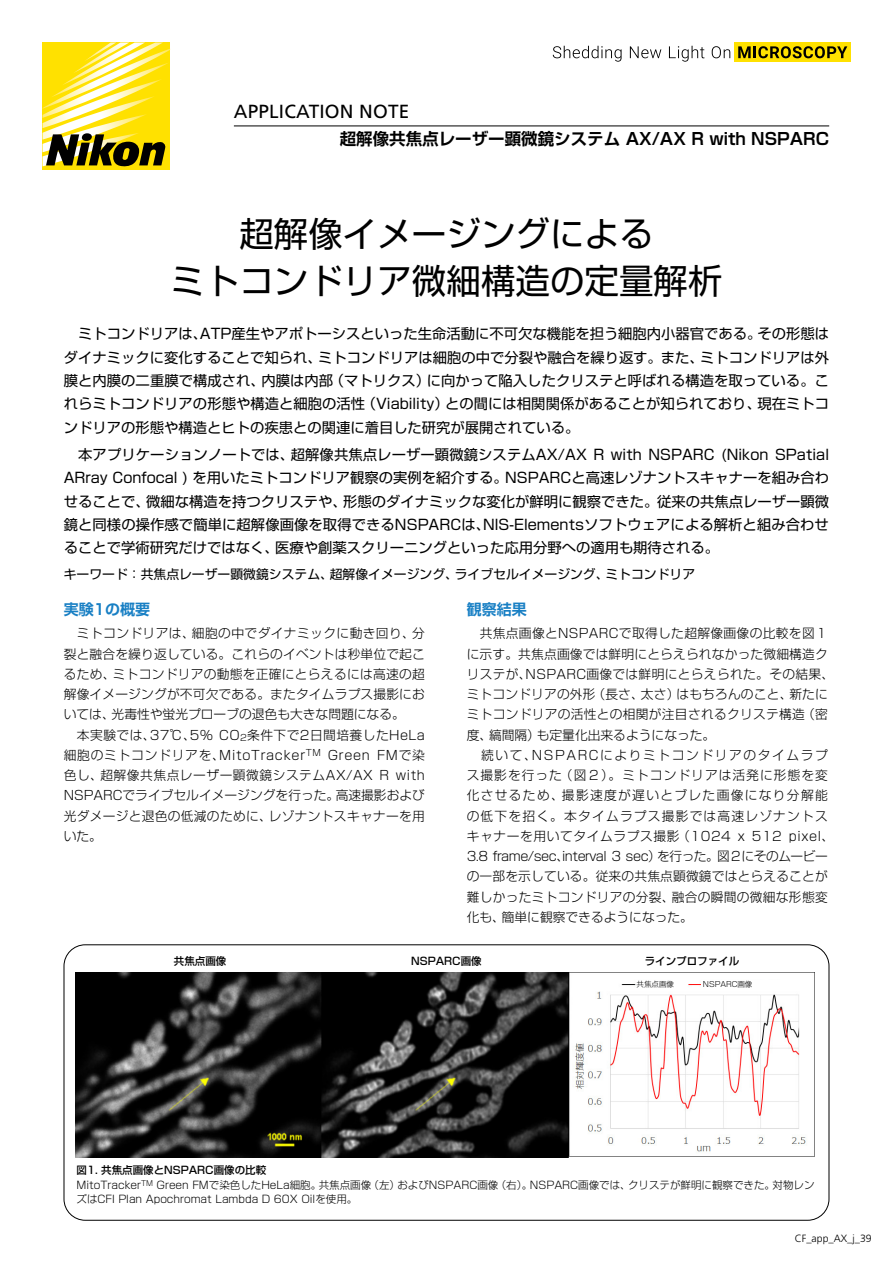
<style>
.page{position:relative;width:893px;height:1263px;background:#fff}
.page>*{position:absolute;margin:0;border:0;box-sizing:border-box;transform-origin:0 0}
.t1{font:34.5px/46.5px "Shin Go Pro";color:#000;text-align:center}
.t2{font:18.9px "Frutiger LT Std";letter-spacing:.01em;color:#000}
.t3{font:700 16.5px "Shin Go Pro De";color:#000}
.t4{font:700 15px "Shin Go Pro De";color:#187fc4}
.t5{font:14.25px/23.2px "Shin Go Pro";color:#000}
.t6{font:300 12.75px/20.2px "Shin Go Pro";letter-spacing:.02em;color:#000}
.t7{font:300 12.75px/20.2px "Shin Go Pro";color:#000}
.t8{font:12.75px "Shin Go Pro";color:#000}
.t9{font:300 12.75px/20.2px "Shin Go Pro";letter-spacing:.045em;color:#000}
.t10{font:300 12.75px "Shin Go Pro";letter-spacing:.08em;color:#000}
.t11{font:300 12.75px "Shin Go Pro";letter-spacing:.105em;color:#000}
.t12{font:300 12.75px "Shin Go Pro";letter-spacing:.095em;color:#000}
.t13{font:300 12.75px "Shin Go Pro";letter-spacing:.06em;color:#000}
.t14{font:300 12.75px "Shin Go Pro";letter-spacing:-.04em;color:#000}
.t15{font:300 12.75px "Shin Go Pro";letter-spacing:.04em;color:#000}
.t16{font:300 12.75px "Shin Go Pro";letter-spacing:.125em;color:#000}
.t17{font:300 10.5px/13.5px "Shin Go Pro";color:#000}
.t18{font:500 10.5px "Shin Go Pro";color:#000}
.t19{font:300 10.5px "Frutiger LT Std";color:#000}
.t20{font:300 8.85px "Shin Go Pro";color:#000}
.t21{font:300 7.5px "Shin Go Pro";color:#000}
</style>
<div class="page">
<img style="left:75px;top:972px;width:740px;height:186px">
<div style="left:734px;top:43px;width:116px;height:19px;background:#ffe100"></div>
<svg style="left:553px;top:46px;width:69px;height:16px"></svg>
<svg style="left:630px;top:46px;width:31px;height:12px"></svg>
<svg style="left:669px;top:46px;width:35px;height:16px"></svg>
<svg style="left:712px;top:46px;width:18px;height:12px"></svg>
<svg style="left:738px;top:46px;width:109px;height:12px"></svg>
<div style="left:43px;top:43px;width:127px;height:127px;background:#ffe100"></div>
<svg style="left:43px;top:43px;width:127px;height:124px"></svg>
<hr style="left:234px;top:126px;width:595px;height:1px;background:#000">
<div style="left:637px;top:981px;width:46px;height:10px;background:#fff"></div>
<div style="left:701px;top:981px;width:82px;height:10px;background:#fff"></div>
<h2 class="t2" style="left:234px;top:101px;width:177px">APPLICATION NOTE</h2>
<p class="t3" style="left:340px;top:125px;width:491px">超解像共焦点レーザー顕微鏡システム AX/AX R with NSPARC</p>
<h1 class="t1" style="left:170px;top:207px;width:554px">超解像イメージングによる<br>ミトコンドリア微細構造の定量解析</h1>
<p class="t5" style="left:200px;top:321px;width:563px">ATP産生やアポトーシスといった生命活動に不可欠な機能を担う細胞内小器官である。</p>
<p class="t5" style="left:757px;top:321px;width:73px">その形態は</p>
<p class="t5" style="left:64px;top:321px;width:145px">　ミトコンドリアは、</p>
<p class="t5" style="left:64px;top:344px;width:259px">ダイナミックに変化することで知られ、</p>
<p class="t5" style="left:318px;top:344px;width:387px">ミトコンドリアは細胞の中で分裂や融合を繰り返す。また、</p>
<p class="t5" style="left:700px;top:344px;width:130px">ミトコンドリアは外</p>
<p class="t5" style="left:427px;top:367px;width:404px">に向かって陥入したクリステと呼ばれる構造を取っている。こ</p>
<p class="t5" style="left:330px;top:367px;width:102px">（マトリクス）</p>
<p class="t5" style="left:64px;top:367px;width:203px">膜と内膜の二重膜で構成され、</p>
<p class="t5" style="left:261px;top:367px;width:73px">内膜は内部</p>
<p class="t5" style="left:362px;top:390px;width:89px">（Viability）</p>
<p class="t5" style="left:64px;top:390px;width:517px">れらミトコンドリアの形態や構造と細胞の活性<br>ンドリアの形態や構造とヒトの疾患との関連に着目した研究が展開されている。</p>
<p class="t5" style="left:445px;top:390px;width:317px">との間には相関関係があることが知られており、</p>
<p class="t5" style="left:757px;top:390px;width:73px">現在ミトコ</p>
<p class="t5" style="left:291px;top:441px;width:298px">超解像共焦点レーザー顕微鏡システムAX/AX</p>
<p class="t5" style="left:64px;top:441px;width:232px">　本アプリケーションノートでは、</p>
<p class="t5" style="left:593px;top:441px;width:12px">R</p>
<p class="t5" style="left:611px;top:441px;width:33px">with</p>
<p class="t5" style="left:648px;top:441px;width:68px">NSPARC</p>
<p class="t5" style="left:721px;top:441px;width:49px">(Nikon</p>
<p class="t5" style="left:775px;top:441px;width:56px">SPatial</p>
<p class="t5" style="left:505px;top:464px;width:325px">NSPARCと高速レゾナントスキャナーを組み合わ</p>
<p class="t5" style="left:343px;top:464px;width:487px;text-indent:-279px">ARray Confocal ) を用いたミトコンドリア観察の実例を紹介する。<br>形態のダイナミックな変化が鮮明に観察できた。従来の共焦点レーザー顕微</p>
<p class="t5" style="left:146px;top:488px;width:202px">微細な構造を持つクリステや、</p>
<p class="t5" style="left:64px;top:488px;width:87px">せることで、</p>
<p class="t5" style="left:275px;top:511px;width:446px;text-indent:-211px">鏡と同様の操作感で簡単に超解像画像を取得できるNSPARCは、<br>医療や創薬スクリーニングといった応用分野への適用も期待される。</p>
<p class="t5" style="left:483px;top:511px;width:347px">NIS-Elementsソフトウェアによる解析と組み合わせ</p>
<p class="t5" style="left:64px;top:534px;width:216px">ることで学術研究だけではなく、</p>
<p class="t8" style="left:64px;top:564px;width:271px">キーワード：共焦点レーザー顕微鏡システム、</p>
<p class="t8" style="left:455px;top:564px;width:155px">ライブセルイメージング、</p>
<p class="t8" style="left:330px;top:564px;width:130px">超解像イメージング、</p>
<p class="t8" style="left:605px;top:564px;width:91px">ミトコンドリア</p>
<p class="t4" style="left:64px;top:597px;width:88px">実験1の概要</p>
<p class="t6" style="left:192px;top:622px;width:224px">細胞の中でダイナミックに動き回り、</p>
<p class="t6" style="left:64px;top:622px;width:132px">　ミトコンドリアは、</p>
<p class="t6" style="left:64px;top:642px;width:363px">裂と融合を繰り返している。これらのイベントは秒単位で起こ</p>
<p class="t6" style="left:113px;top:662px;width:314px">ミトコンドリアの動態を正確にとらえるには高速の超</p>
<p class="t6" style="left:412px;top:622px;width:14px">分</p>
<p class="t6" style="left:64px;top:662px;width:53px">るため、</p>
<p class="t6" style="left:64px;top:682px;width:363px">解像イメージングが不可欠である。またタイムラプス撮影にお</p>
<p class="t7" style="left:112px;top:703px;width:295px">光毒性や蛍光プローブの退色も大きな問題になる。</p>
<p class="t6" style="left:64px;top:703px;width:52px">いては、</p>
<p class="t6" style="left:150px;top:723px;width:48px">37℃、</p>
<p class="t6" style="left:247px;top:723px;width:179px">条件下で2日間培養したHeLa</p>
<p class="t6" style="left:64px;top:723px;width:93px">　本実験では、</p>
<p class="t6" style="left:190px;top:723px;width:24px">5%</p>
<p class="t6" style="left:219px;top:723px;width:22px">CO</p>
<p class="t20" style="left:240px;top:730px;width:8px">2</p>
<p class="t4" style="left:467px;top:597px;width:61px">観察結果</p>
<p class="t6" style="left:467px;top:622px;width:363px">　共焦点画像とNSPARCで取得した超解像画像の比較を図１</p>
<p class="t6" style="left:467px;top:642px;width:363px">に示す。共焦点画像では鮮明にとらえられなかった微細構造ク</p>
<p class="t6" style="left:526px;top:662px;width:310px">NSPARC画像では鮮明にとらえられた。その結果、</p>
<p class="t6" style="left:467px;top:662px;width:67px">リステが、</p>
<p class="t6" style="left:592px;top:682px;width:53px">（長さ、</p>
<p class="t6" style="left:641px;top:682px;width:40px">太さ）</p>
<p class="t6" style="left:467px;top:682px;width:130px">ミトコンドリアの外形</p>
<p class="t6" style="left:789px;top:682px;width:40px">新たに</p>
<p class="t6" style="left:676px;top:682px;width:117px">はもちろんのこと、</p>
<p class="t6" style="left:802px;top:703px;width:27px">（密</p>
<p class="t6" style="left:537px;top:703px;width:270px;text-indent:-70px">ミトコンドリアの活性との相関が注目されるクリステ構造も定量化出来るようになった。</p>
<p class="t6" style="left:489px;top:723px;width:52px">縞間隔）</p>
<p class="t6" style="left:467px;top:723px;width:27px">度、</p>
<p class="t13" style="left:219px;top:744px;width:103px">MitoTracker<sup>TM</sup></p>
<p class="t13" style="left:64px;top:744px;width:163px">細胞のミトコンドリアを、</p>
<p class="t6" style="left:328px;top:743px;width:44px">Green</p>
<p class="t6" style="left:377px;top:743px;width:49px">FMで染</p>
<p class="t16" style="left:532px;top:744px;width:297px">NSPARCによりミトコンドリアのタイムラプ</p>
<p class="t6" style="left:467px;top:743px;width:72px">　続いて、</p>
<p class="t15" style="left:100px;top:765px;width:274px">超解像共焦点レーザー顕微鏡システムAX/AX</p>
<p class="t6" style="left:64px;top:763px;width:41px">色し、</p>
<p class="t6" style="left:380px;top:763px;width:11px">R</p>
<p class="t6" style="left:396px;top:763px;width:30px">with</p>
<p class="t7" style="left:269px;top:784px;width:157px;text-indent:-205px">NSPARCでライブセルイメージングを行った。<br>レゾナントスキャナーを用</p>
<p class="t7" style="left:336px;top:784px;width:91px">高速撮影および</p>
<p class="t6" style="left:64px;top:804px;width:210px">光ダメージと退色の低減のために、いた。</p>
<p class="t10" style="left:560px;top:765px;width:270px">（図２）。ミトコンドリアは活発に形態を変</p>
<p class="t10" style="left:467px;top:765px;width:97px">ス撮影を行った</p>
<p class="t11" style="left:467px;top:785px;width:363px">化させるため、撮影速度が遅いとブレた画像になり分解能</p>
<p class="t12" style="left:467px;top:805px;width:363px">の低下を招く。本タイムラプス撮影では高速レゾナントス</p>
<p class="t6" style="left:789px;top:824px;width:47px">pixel、</p>
<p class="t6" style="left:677px;top:824px;width:55px">（1024</p>
<p class="t9" style="left:657px;top:824px;width:172px;text-indent:-191px">キャナーを用いてタイムラプス撮影<br>を行った。図２にそのムービー</p>
<p class="t6" style="left:752px;top:824px;width:32px">512</p>
<p class="t6" style="left:738px;top:824px;width:9px">x</p>
<p class="t14" style="left:467px;top:846px;width:196px">3.8 frame/sec interval 3 sec）</p>
<p class="t6" style="left:556px;top:844px;width:14px">、</p>
<p class="t6" style="left:467px;top:865px;width:363px">の一部を示している。従来の共焦点顕微鏡ではとらえることが</p>
<p class="t6" style="left:672px;top:885px;width:157px">融合の瞬間の微細な形態変</p>
<p class="t6" style="left:502px;top:885px;width:193px;text-indent:-35px">難しかったミトコンドリアの分裂、<br>簡単に観察できるようになった。</p>
<p class="t6" style="left:467px;top:905px;width:40px">化も、</p>
<p class="t18" style="left:174px;top:952px;width:54px">共焦点画像</p>
<p class="t18" style="left:77px;top:1161px;width:191px">図1. 共焦点画像とNSPARC画像の比較</p>
<p class="t18" style="left:411px;top:952px;width:72px">NSPARC画像</p>
<p class="t18" style="left:645px;top:952px;width:96px">ラインプロファイル</p>
<p class="t21" style="left:637px;top:978px;width:39px">共焦点画像</p>
<p class="t21" style="left:703px;top:978px;width:51px">NSPARC画像</p>
<p class="t17" style="left:77px;top:1177px;width:282px">MitoTracker<sup>TM</sup> Green FMで染色したHeLa細胞。<br>ズはCFI Plan Apochromat Lambda D 60X Oilを使用。</p>
<p class="t17" style="left:397px;top:1177px;width:102px">およびNSPARC画像</p>
<p class="t17" style="left:369px;top:1177px;width:33px">（左）</p>
<p class="t17" style="left:496px;top:1177px;width:38px">（右）。</p>
<p class="t17" style="left:628px;top:1177px;width:149px">クリステが鮮明に観察できた。</p>
<p class="t17" style="left:319px;top:1177px;width:54px">共焦点画像</p>
<p class="t17" style="left:530px;top:1177px;width:102px">NSPARC画像では、</p>
<p class="t17" style="left:772px;top:1177px;width:43px">対物レン</p>
<p class="t19" style="left:795px;top:1232px;width:79px">CF_app_ A X _j_ 3 9</p>
</div>
